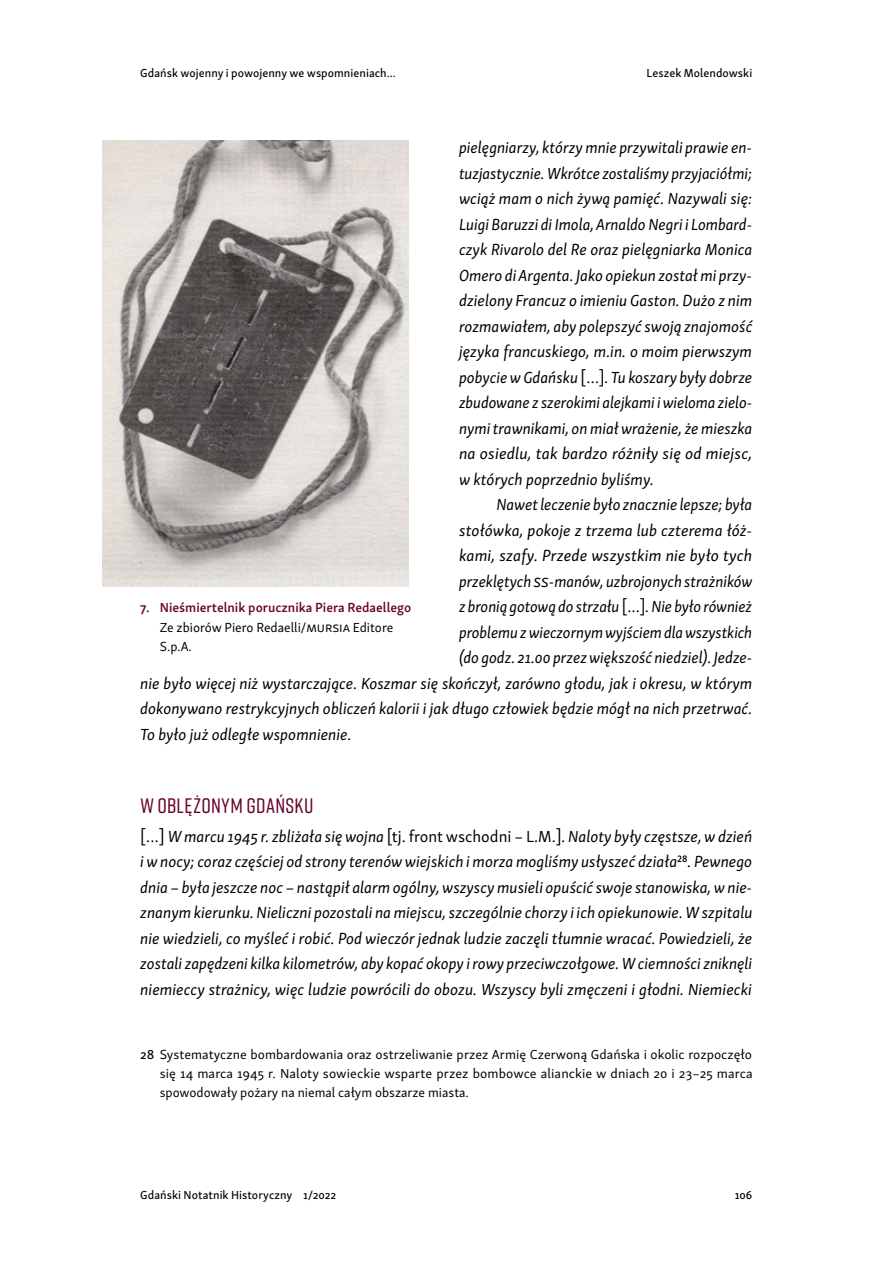
<style>
.page{position:relative;width:893px;height:1263px;background:#fff}
.page>*{position:absolute;margin:0;border:0;box-sizing:border-box;transform-origin:0 0}
.t1{font:500 21px "Rift Soft";letter-spacing:.02em;color:#6a002d}
.t2{font:italic 16.5px/25.5px "Skolar Sans Latn";color:#000;text-align:justify}
.t3{font:13.5px/18.8px "Skolar Sans Latn";color:#000;text-align:justify}
.t4{font:600 13.5px "Skolar Sans Latn";color:#6a002d}
.t5{font:12px "Skolar Sans Latn Me";letter-spacing:.005em;color:#000}
.s1{font-style:normal}
.s2{font-family:"Skolar Sans Latn Me"}
</style>
<div class="page">
<img style="left:102px;top:140px;width:306px;height:446px">
<p class="t5" style="left:140px;top:63px;width:257px">Gdańsk wojenny i powojenny we wspomnieniach...</p>
<p class="t5" style="left:647px;top:63px;width:107px">Leszek Molendowski</p>
<p class="t2" style="left:459px;top:133px;width:295px">pielęgniarzy, którzy mnie przywitali prawie en&shy;tuzjastycznie. Wkrótce zostaliśmy przyjaciółmi; wciąż mam o nich żywą pamięć. Nazywali się:<br>Luigi Baruzzi di Imola, Arnaldo Negri i Lombard&shy;czyk Rivarolo del Re oraz pielęgniarka Monica Omero di Argenta. Jako opiekun został mi przy&shy;dzielony Francuz o imieniu Gaston. Dużo z nim rozmawiałem, aby polepszyć swoją znajomość języka francuskiego, m.in. o moim pierwszym pobycie w Gdańsku <span class="s1">[…]</span>. Tu koszary były dobrze zbudowane z szerokimi alejkami i wieloma zielo&shy;nymi trawnikami, on miał wrażenie, że mieszka na osiedlu, tak bardzo różniły się od miejsc, w których poprzednio byliśmy.</p>
<p class="t2" style="left:497px;top:490px;width:257px">Nawet leczenie było znacznie lepsze; była</p>
<p class="t2" style="left:459px;top:516px;width:295px">stołówka, pokoje z trzema lub czterema łóż-</p>
<p class="t2" style="left:459px;top:541px;width:295px">kami, szafy. Przede wszystkim nie było tych</p>
<p class="t2" style="left:459px;top:567px;width:295px">przeklętych SS-manów, uzbrojonych strażników</p>
<p class="t2" style="left:459px;top:592px;width:295px">z bronią gotową do strzału <span class="s1">[…]</span>. Nie było również</p>
<p class="t2" style="left:459px;top:618px;width:295px">problemu z wieczornym wyjściem dla wszystkich</p>
<p class="t2" style="left:459px;top:643px;width:295px">(do godz. 21.00 przez większość niedziel). Jedze-</p>
<p class="t2" style="left:140px;top:669px;width:614px">nie było więcej niż wystarczające. Koszmar się skończył, zarówno głodu, jak i okresu, w którym</p>
<p class="t2" style="left:140px;top:694px;width:613px">dokonywano restrykcyjnych obliczeń kalorii i jak długo człowiek będzie mógł na nich przetrwać.</p>
<p class="t2" style="left:140px;top:720px;width:213px">To było już odległe wspomnienie.</p>
<p class="t4" style="left:140px;top:597px;width:272px">7. Nieśmiertelnik porucznika Piera Redaellego</p>
<p class="t3" style="left:160px;top:616px;width:235px;line-height:19.5px">Ze zbiorów Piero Redaelli/MURSIA Editore<br>S.p.A.</p>
<p class="t1" style="left:140px;top:791px;width:175px">W OBLĘŻONYM GDAŃSKU</p>
<p class="t2" style="left:140px;top:822px;width:614px"><span class="s1">[…]</span> W marcu 1945 r. zbliżała się wojna <span class="s1">[tj. front wschodni – L.M.]</span>. Naloty były częstsze, w dzień i w nocy; coraz częściej od strony terenów wiejskich i morza mogliśmy usłyszeć działa<sup>28</sup>. Pewnego dnia – była jeszcze noc – nastąpił alarm ogólny, wszyscy musieli opuścić swoje stanowiska, w nie&shy;znanym kierunku. Nieliczni pozostali na miejscu, szczególnie chorzy i ich opiekunowie. W szpitalu nie wiedzieli, co myśleć i robić. Pod wieczór jednak ludzie zaczęli tłumnie wracać. Powiedzieli, że zostali zapędzeni kilka kilometrów, aby kopać okopy i rowy przeciwczołgowe. W ciemności zniknęli niemieccy strażnicy, więc ludzie powrócili do obozu. Wszyscy byli zmęczeni i głodni. Niemiecki</p>
<p class="t3" style="left:160px;top:1044px;width:594px;text-indent:-20px"><span class="s2">28</span> Systematyczne bombardowania oraz ostrzeliwanie przez Armię Czerwoną Gdańska i okolic rozpoczęło się 14 marca 1945 r. Naloty sowieckie wsparte przez bombowce alianckie w dniach 20 i 23–25 marca spowodowały pożary na niemal całym obszarze miasta.</p>
<p class="t5" style="left:140px;top:1185px;width:198px">Gdański Notatnik Historyczny 1/2022</p>
<p class="t5" style="left:735px;top:1185px;width:19px">106</p>
</div>
